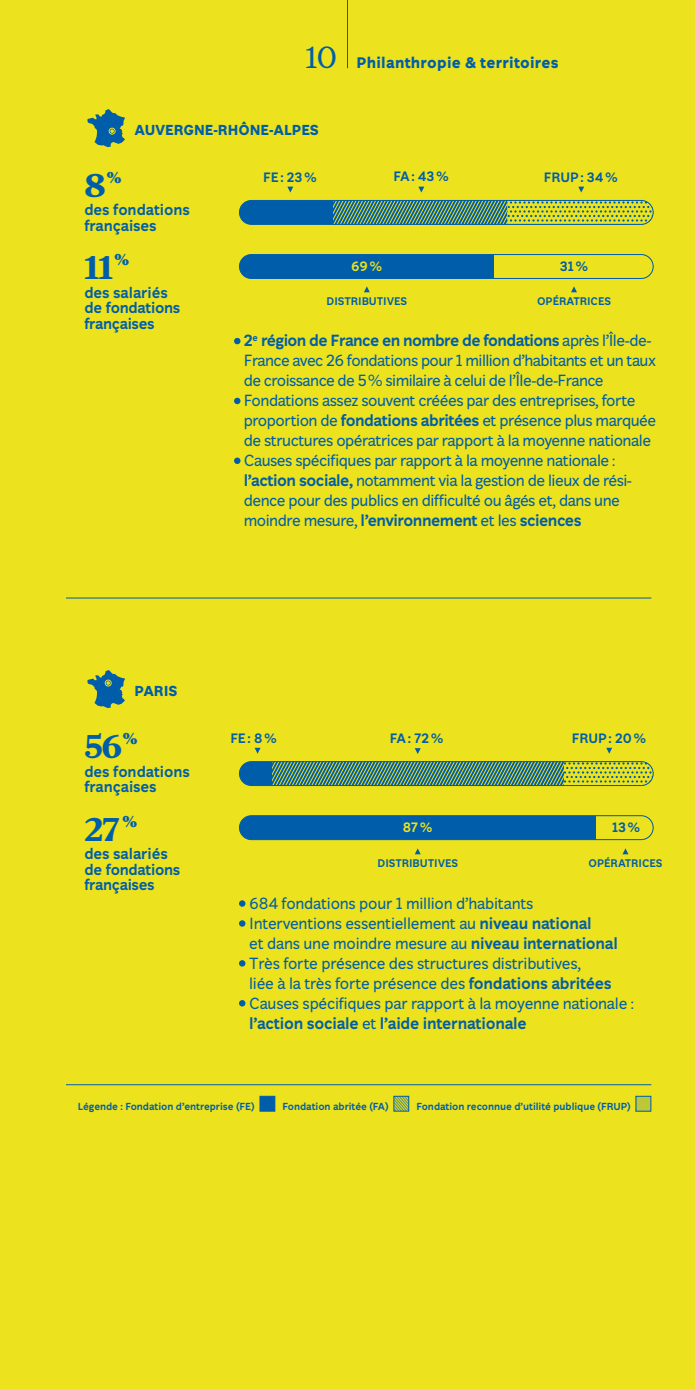
<style>
.page{position:relative;width:695px;height:1389px;background:#fff}
.page>*{position:absolute;margin:0;border:0;box-sizing:border-box;transform-origin:0 0}
.t1{font:700 33.77px "Fondation Texte";color:#005da9}
.t2{font:31.5px "Fondation Texte";color:#005da9}
.t3{font:16.62px/19.9px "Fondation";letter-spacing:-.03em;color:#005da9}
.t4{font:700 15.75px/15.8px "Fondation";letter-spacing:-.005em;color:#005da9}
.t5{font:800 15.75px "Fondation";letter-spacing:.015em;color:#005da9}
.t6{font:800 14.88px "Fondation";letter-spacing:-.005em;color:#005da9}
.t7{font:700 14px "Fondation";letter-spacing:-.005em;color:#005da9}
.t8{font:700 14px "Fondation";color:#ece31e}
.t9{font:700 11.38px "Fondation";letter-spacing:-.005em;color:#005da9}
.t10{font:700 10.5px "Fondation";letter-spacing:-.005em;color:#005da9}
.s1{font-weight:700}
</style>
<div class="page">
<div style="left:0;top:0;width:693px;height:1389px;background:#ece31e"></div>
<hr style="left:347px;top:0;width:1px;height:68px;background:#005da9">
<hr style="left:693px;top:0;width:1px;height:1389px;background:#ece31e">
<hr style="left:66px;top:1084px;width:585px;height:1px;background:#005da9">
<hr style="left:66px;top:598px;width:585px;height:1px;background:#005da9">
<div style="left:259px;top:1096px;width:16px;height:16px;background:#005da9;border:1px solid #005da9"></div>
<svg style="left:395px;top:1098px;width:12px;height:12px"></svg>
<div style="left:393px;top:1096px;width:16px;height:16px;border:1px solid #005da9"></div>
<div style="left:636px;top:1096px;width:14px;height:15px;background:#bdc839"></div>
<div style="left:635px;top:1096px;width:16px;height:16px;border:1px solid #005da9"></div>
<svg style="left:87px;top:109px;width:38px;height:38px"></svg>
<div style="left:109px;top:128px;width:6px;height:7px;border:1px solid #ece31e;border-radius:50%"></div>
<svg style="left:234px;top:338px;width:6px;height:6px"></svg>
<svg style="left:234px;top:398px;width:6px;height:6px"></svg>
<svg style="left:234px;top:458px;width:6px;height:6px"></svg>
<div style="left:239px;top:200px;width:414px;height:24px;background:#005da9;border-radius:12px"></div>
<svg style="left:333px;top:200px;width:320px;height:24px"></svg>
<div style="left:239px;top:200px;width:414px;height:25px;border:1px solid #005da9;border-radius:12px"></div>
<svg style="left:364px;top:286px;width:6px;height:6px"></svg>
<svg style="left:571px;top:286px;width:6px;height:6px"></svg>
<div style="left:239px;top:255px;width:414px;height:23px;background:#005da9;border-radius:12px"></div>
<div style="left:494px;top:255px;width:159px;height:23px;background:#ece31e"></div>
<div style="left:239px;top:254px;width:414px;height:25px;border:1px solid #005da9;border-radius:12px"></div>
<svg style="left:418px;top:187px;width:6px;height:6px"></svg>
<svg style="left:287px;top:187px;width:6px;height:6px"></svg>
<svg style="left:578px;top:187px;width:6px;height:6px"></svg>
<svg style="left:87px;top:670px;width:38px;height:38px"></svg>
<div style="left:105px;top:680px;width:7px;height:6px;border:1px solid #ece31e;border-radius:50%"></div>
<div style="left:239px;top:762px;width:414px;height:24px;background:#005da9;border-radius:12px"></div>
<svg style="left:272px;top:762px;width:381px;height:24px"></svg>
<div style="left:239px;top:761px;width:414px;height:25px;border:1px solid #005da9;border-radius:12px"></div>
<svg style="left:415px;top:848px;width:5px;height:6px"></svg>
<svg style="left:622px;top:848px;width:6px;height:6px"></svg>
<div style="left:239px;top:816px;width:414px;height:24px;background:#005da9;border-radius:12px"></div>
<div style="left:596px;top:816px;width:57px;height:24px;background:#ece31e"></div>
<div style="left:239px;top:815px;width:414px;height:25px;border:1px solid #005da9;border-radius:12px"></div>
<div style="left:239px;top:900px;width:6px;height:7px;background:#005da9;border-radius:50%"></div>
<div style="left:239px;top:920px;width:6px;height:7px;background:#005da9;border-radius:50%"></div>
<div style="left:239px;top:960px;width:6px;height:7px;background:#005da9;border-radius:50%"></div>
<div style="left:239px;top:1000px;width:6px;height:7px;background:#005da9;border-radius:50%"></div>
<svg style="left:414px;top:748px;width:6px;height:6px"></svg>
<svg style="left:254px;top:748px;width:6px;height:6px"></svg>
<svg style="left:606px;top:748px;width:6px;height:6px"></svg>
<p class="t2" style="left:304px;top:38px;width:34px">10</p>
<p class="t5" style="left:356px;top:53px;width:204px">Philanthropie &amp; territoires</p>
<p class="t6" style="left:135px;top:121px;width:186px">AUVERGNE-RHÔNE-ALPES</p>
<p class="t1" style="left:84px;top:164px;width:39px">8<sup>%</sup></p>
<p class="t4" style="left:84px;top:203px;width:107px">des fondations françaises</p>
<p class="t1" style="left:84px;top:246px;width:47px">11<sup>%</sup></p>
<p class="t4" style="left:84px;top:285px;width:97px">des salariés de fondations françaises</p>
<p class="t7" style="left:263px;top:168px;width:55px">FE: 23%</p>
<p class="t7" style="left:393px;top:168px;width:57px">FA: 43%</p>
<p class="t7" style="left:544px;top:168px;width:75px">FRUP: 34%</p>
<p class="t8" style="left:351px;top:258px;width:33px">69%</p>
<p class="t7" style="left:559px;top:258px;width:30px">31%</p>
<p class="t9" style="left:326px;top:295px;width:82px">DISTRIBUTIVES</p>
<p class="t9" style="left:537px;top:295px;width:75px">OPÉRATRICES</p>
<p class="t3" style="left:244px;top:331px;width:413px"><span class="s1">2</span><sup>e</sup> <span class="s1">région de France en nombre de fondations</span> après l’Île-de-<br>France avec 26 fondations pour 1 million d’habitants et un taux de croissance de 5% similaire à celui de l’Île-de-France</p>
<p class="t3" style="left:244px;top:391px;width:414px">Fondations assez souvent créées par des entreprises, forte proportion de <span class="s1">fondations abritées</span> et présence plus marquée de structures opératrices par rapport à la moyenne nationale</p>
<p class="t3" style="left:244px;top:451px;width:390px">Causes spécifiques par rapport à la moyenne nationale : <span class="s1">l’action sociale,</span> notamment via la gestion de lieux de rési&shy;dence pour des publics en difficulté ou âgés et, dans une moindre mesure, <span class="s1">l’environnement</span> et les <span class="s1">sciences</span></p>
<p class="t6" style="left:135px;top:682px;width:44px">PARIS</p>
<p class="t1" style="left:84px;top:725px;width:55px">56<sup>%</sup></p>
<p class="t4" style="left:84px;top:764px;width:107px">des fondations françaises</p>
<p class="t1" style="left:84px;top:808px;width:55px">27<sup>%</sup></p>
<p class="t4" style="left:84px;top:846px;width:97px">des salariés de fondations françaises</p>
<p class="t7" style="left:230px;top:730px;width:48px">FE: 8%</p>
<p class="t7" style="left:390px;top:730px;width:55px">FA: 72%</p>
<p class="t7" style="left:572px;top:730px;width:76px">FRUP: 20%</p>
<p class="t8" style="left:403px;top:819px;width:31px">87%</p>
<p class="t7" style="left:612px;top:819px;width:30px">13%</p>
<p class="t9" style="left:377px;top:857px;width:82px">DISTRIBUTIVES</p>
<p class="t9" style="left:588px;top:857px;width:75px">OPÉRATRICES</p>
<p class="t3" style="left:249px;top:894px;width:286px">684 fondations pour 1 million d’habitants</p>
<p class="t3" style="left:249px;top:914px;width:370px">Interventions essentiellement au <span class="s1">niveau national<br></span>et dans une moindre mesure au <span class="s1">niveau international</span></p>
<p class="t3" style="left:249px;top:953px;width:364px">Très forte présence des structures distributives,<br>liée à la très forte présence des <span class="s1">fondations abritées</span></p>
<p class="t3" style="left:249px;top:993px;width:386px">Causes spécifiques par rapport à la moyenne nationale : <span class="s1">l’action sociale</span> et <span class="s1">l’aide internationale</span></p>
<p class="t10" style="left:78px;top:1100px;width:178px">Légende : Fondation d’entreprise (FE)</p>
<p class="t10" style="left:282px;top:1100px;width:108px">Fondation abritée (FA)</p>
<p class="t10" style="left:416px;top:1100px;width:216px">Fondation reconnue d’utilité publique (FRUP)</p>
</div>
